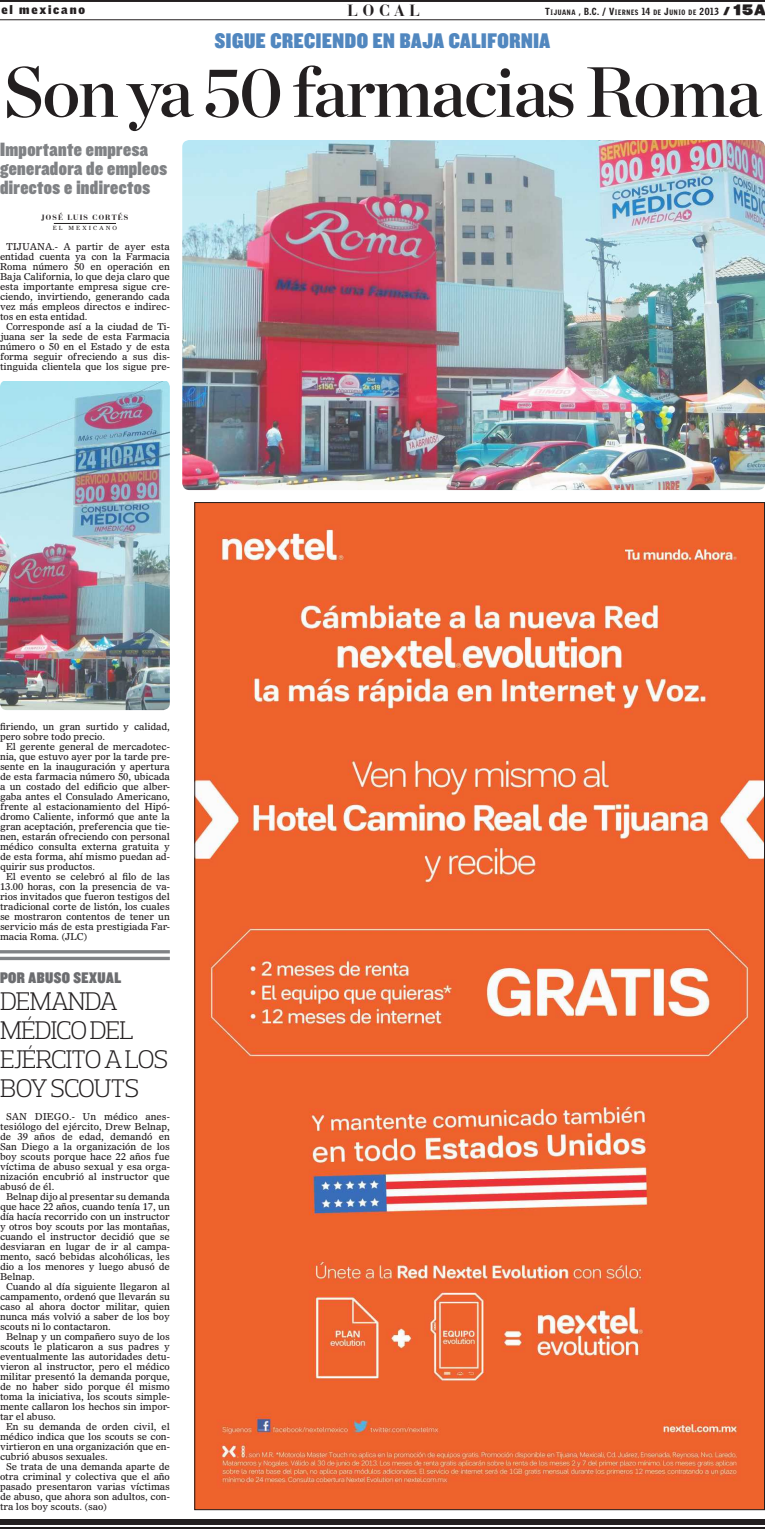
<style>
.page{position:relative;width:765px;height:1529px;background:#fff}
.page>*{position:absolute;margin:0;border:0;box-sizing:border-box;transform-origin:0 0}
.t1{font:71px "Chronicle Display Semi";letter-spacing:-.03em;color:#231f20}
.t2{font:300 26px/29px "Prelo Slab";letter-spacing:-.035em;color:#231f20}
.t3{font:22px "Knockout 90 Ultmt Welterwt";letter-spacing:.03em;color:#5187bf}
.t4{font:20px/19px "Knockout 90 Ultmt Welterwt";letter-spacing:.02em;color:#808285}
.t5{font:700 17px "Bauer Bodoni BT";letter-spacing:.3em;color:#231f20}
.t6{font:16px "Knockout 90 Ultmt Welterwt";letter-spacing:.03em;color:#6c6d70}
.t7{font:900 12px "Griffith Gothic";letter-spacing:.15em;color:#231f20}
.t8{font:9.5px/10px "Olympian LT Std";letter-spacing:-.01em;color:#231f20;text-align:justify}
.t9{font:700 8px "Bauer Bodoni BT";letter-spacing:.15em;color:#231f20}
.t10{font:900 7.5px "Griffith Gothic Cond";letter-spacing:.095em;color:#231f20}
.t11{font:6px "Farnham Display";letter-spacing:.345em;color:#231f20}
.s1{font-size:10px}
.s2{font-family:"Champion HTF Heavyweight";font-weight:400;font-size:10px}
.s3{font-family:"Champion HTF Heavyweight";font-weight:400;font-size:13px}
</style>
<div class="page">
<hr style="left:0;top:19px;width:765px;height:1px;background:#231f20">
<hr style="left:0;top:0;width:765px;height:2px;background:#231f20">
<div style="left:0;top:1519px;width:765px;height:6px;background:#231f20"></div>
<hr style="left:0;top:1527px;width:765px;height:2px;background:#231f20">
<hr style="left:0;top:950px;width:170px;height:3px;background:#808285">
<hr style="left:0;top:957px;width:170px;height:3px;background:#808285">
<img style="left:182px;top:140px;width:583px;height:350px;border-radius:7px">
<hr style="left:54px;top:223px;width:62px;height:1px;background:#231f20">
<img style="left:0;top:381px;width:170px;height:329px;border-radius:7px">
<img style="left:196px;top:504px;width:567px;height:1004px">
<p class="t7" style="left:1px;top:2px;width:85px">el mexicano</p>
<h3 class="t5" style="left:347px;top:-1px;width:74px">LOCAL</h3>
<p class="t10" style="left:545px;top:8px;width:222px"><span class="s1">T</span>IJUANA <span class="s1">, B.C. / V</span>IERNES <span class="s1">14</span> DE <span class="s1">J</span>UNIO DE <span class="s1">2013</span> <span class="s2">/</span> <span class="s3">15A</span></p>
<h3 class="t3" style="left:215px;top:25px;width:337px">Sigue creciendo en Baja california</h3>
<h1 class="t1" style="left:3px;top:36px;width:760px">Son ya 50 farmacias Roma</h1>
<h3 class="t4" style="left:0;top:139px;width:169px">Importante empresa generadora de empleos directos e indirectos</h3>
<p class="t9" style="left:42px;top:212px;width:88px">JOSÉ LUIS CORTÉS</p>
<p class="t11" style="left:53px;top:224px;width:66px">EL MEXICANO</p>
<p class="t8" style="left:0;top:241px;width:171px;text-indent:6px">TIJUANA.- A partir de ayer esta entidad cuenta ya con la Farmacia Roma número 50 en operación en Baja California, lo que deja claro que esta importante empresa sigue cre&shy;ciendo, invirtiendo, generando cada vez más empleos directos e indirec&shy;tos en esta entidad.</p>
<p class="t8" style="left:0;top:321px;width:171px;text-indent:6px">Corresponde así a la ciudad de Ti&shy;juana ser la sede de esta Farmacia número o 50 en el Estado y de esta forma seguir ofreciendo a sus dis&shy;tinguida clientela que los sigue pre-</p>
<p class="t8" style="left:0;top:721px;width:171px">firiendo, un gran surtido y calidad, pero sobre todo precio.</p>
<p class="t8" style="left:0;top:741px;width:171px;text-indent:6px">El gerente general de mercadotec&shy;nia, que estuvo ayer por la tarde pre&shy;sente en la inauguración y apertura de esta farmacia número 50, ubicada a un costado del edificio que alber&shy;gaba antes el Consulado Americano, frente al estacionamiento del Hipó&shy;dromo Caliente, informó que ante la gran aceptación, preferencia que tie&shy;nen, estarán ofreciendo con personal médico consulta externa gratuita y de esta forma, ahí mismo puedan ad&shy;quirir sus productos.</p>
<p class="t8" style="left:0;top:871px;width:171px;text-indent:6px">El evento se celebró al filo de las 13.00 horas, con la presencia de va&shy;rios invitados que fueron testigos del tradicional corte de listón, los cuales se mostraron contentos de tener un servicio más de esta prestigiada Far&shy;macia Roma. (JLC)</p>
<h3 class="t6" style="left:0;top:967px;width:123px">Por abuso sexual</h3>
<h2 class="t2" style="left:0;top:986px;width:170px">DEMANDA<br>MÉDICO DEL<br>EJÉRCITO A LOS<br>BOY SCOUTS</h2>
<p class="t8" style="left:0;top:1111px;width:171px;text-indent:6px">SAN DIEGO.- Un médico anes&shy;tesiólogo del ejército, Drew Belnap, de 39 años de edad, demandó en San Diego a la organización de los boy scouts porque hace 22 años fue víctima de abuso sexual y esa orga&shy;nización encubrió al instructor que abusó de él.</p>
<p class="t8" style="left:0;top:1191px;width:171px;text-indent:6px">Belnap dijo al presentar su demanda que hace 22 años, cuando tenía 17, un día hacía recorrido con un instructor y otros boy scouts por las montañas, cuando el instructor decidió que se desviaran en lugar de ir al campa&shy;mento, sacó bebidas alcohólicas, les dio a los menores y luego abusó de Belnap.</p>
<p class="t8" style="left:0;top:1281px;width:171px;text-indent:6px">Cuando al día siguiente llegaron al campamento, ordenó que llevarán su caso al ahora doctor militar, quien nunca más volvió a saber de los boy scouts ni lo contactaron.</p>
<p class="t8" style="left:0;top:1331px;width:171px;text-indent:6px">Belnap y un compañero suyo de los scouts le platicaron a sus padres y eventualmente las autoridades detu&shy;vieron al instructor, pero el médico militar presentó la demanda porque, de no haber sido porque él mismo toma la iniciativa, los scouts simple&shy;mente callaron los hechos sin impor&shy;tar el abuso.</p>
<p class="t8" style="left:0;top:1421px;width:171px;text-indent:6px">En su demanda de orden civil, el médico indica que los scouts se con&shy;virtieron en una organización que en&shy;cubrió abusos sexuales.</p>
<p class="t8" style="left:0;top:1461px;width:171px;text-indent:6px">Se trata de una demanda aparte de otra criminal y colectiva que el año pasado presentaron varias víctimas de abuso, que ahora son adultos, con&shy;tra los boy scouts. (sao)</p>
</div>
